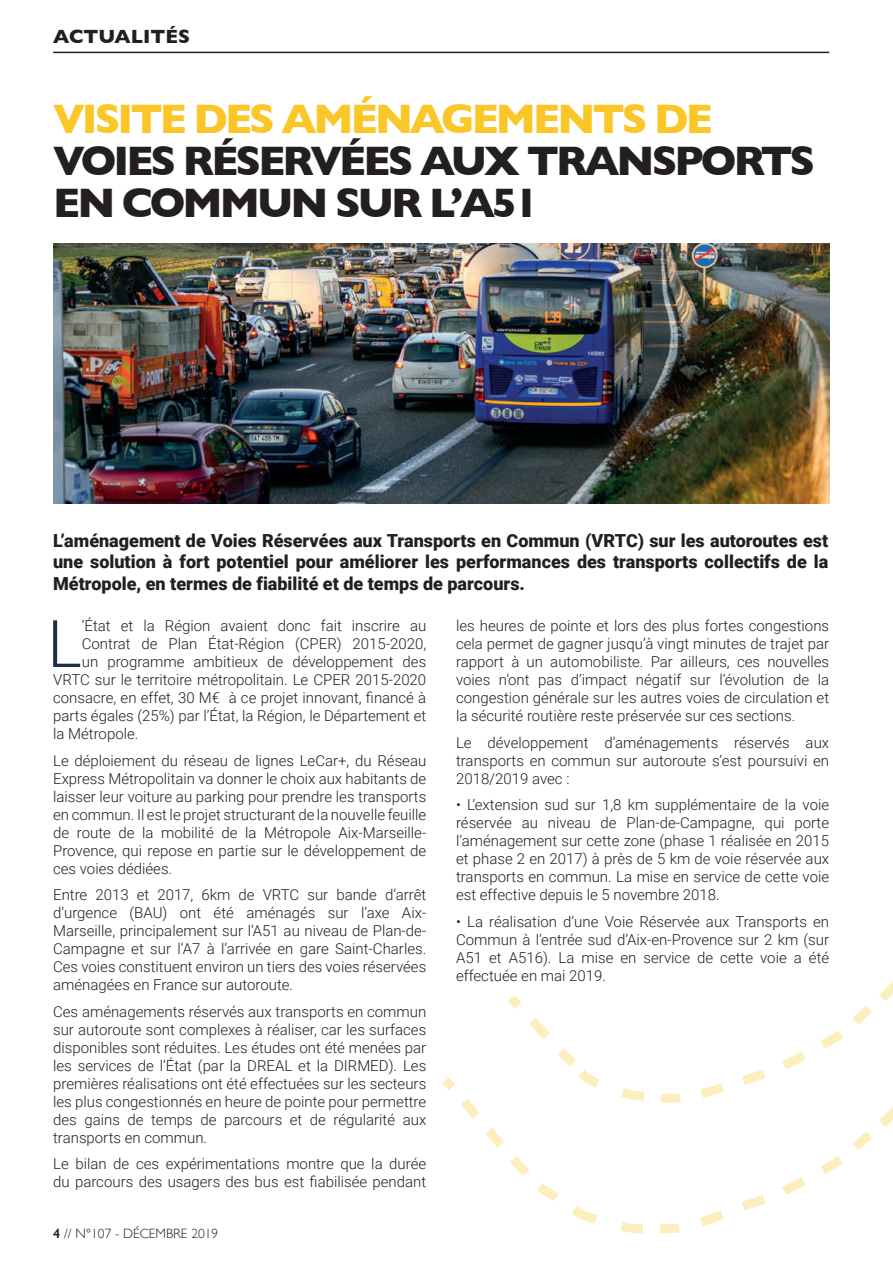
<style>
.page{position:relative;width:893px;height:1263px;background:#fff}
.page>*{position:absolute;margin:0;border:0;box-sizing:border-box;transform-origin:0 0}
.t1{font:300 65.7px "Roboto";color:#1b2e47}
.t2{font:700 42px/42px "Gill Sans";letter-spacing:-.07em;color:#231f20}
.t3{font:700 42px "Gill Sans";letter-spacing:-.07em;color:#fac628}
.t4{font:700 19.5px "Gill Sans";color:#231f20}
.t5{font:900 18px/21.6px "Roboto";color:#231f20;text-align:justify}
.t6{font:300 15px/18px "Roboto";color:#231f20;text-align:justify}
.t7{font:300 13.5px "Gill Sans";color:#231f20}
.s1{font-weight:600}
</style>
<div class="page">
<hr style="left:53px;top:52px;width:776px;height:1px;background:#231f20">
<img style="left:53px;top:243px;width:776px;height:260px">
<svg style="left:442px;top:981px;width:451px;height:253px"></svg>
<h3 class="t4" style="left:53px;top:21px;width:138px">ACTUALITÉS</h3>
<h2 class="t3" style="left:53px;top:86px;width:661px">VISITE DES AMÉNAGEMENTS DE</h2>
<h2 class="t2" style="left:53px;top:139px;width:764px">VOIES RÉSERVÉES AUX TRANSPORTS<br>EN COMMUN SUR L’A51</h2>
<p class="t5" style="left:53px;top:529px;width:777px">L’aménagement de Voies Réservées aux Transports en Commun (VRTC) sur les autoroutes est une solution à fort potentiel pour améliorer les performances des transports collectifs de la Métropole, en termes de fiabilité et de temps de parcours.</p>
<h1 class="t1" style="left:47px;top:598px;width:36px">L</h1>
<p class="t6" style="left:82px;top:616px;width:346px">’État et la Région avaient donc fait inscrire au</p>
<p class="t6" style="left:456px;top:616px;width:375px">les heures de pointe et lors des plus fortes congestions cela permet de gagner jusqu’à vingt minutes de trajet par rapport à un automobiliste. Par ailleurs, ces nouvelles voies n’ont pas d’impact négatif sur l’évolution de la congestion générale sur les autres voies de circulation et la sécurité routière reste préservée sur ces sections.</p>
<p class="t6" style="left:456px;top:733px;width:375px">Le développement d’aménagements réservés aux transports en commun sur autoroute s’est poursuivi en 2018/2019 avec :</p>
<p class="t6" style="left:456px;top:795px;width:375px">• L’extension sud sur 1,8 km supplémentaire de la voie réservée au niveau de Plan-de-Campagne, qui porte l’aménagement sur cette zone (phase 1 réalisée en 2015 et phase 2 en 2017) à près de 5 km de voie réservée aux transports en commun. La mise en service de cette voie est effective depuis le 5 novembre 2018.</p>
<p class="t6" style="left:456px;top:912px;width:375px">• La réalisation d’une Voie Réservée aux Transports en Commun à l’entrée sud d’Aix-en-Provence sur 2 km (sur A51 et A516). La mise en service de cette voie a été effectuée en mai 2019.</p>
<p class="t6" style="left:82px;top:634px;width:346px">Contrat de Plan État-Région (CPER) 2015-2020,</p>
<p class="t6" style="left:82px;top:652px;width:346px">un programme ambitieux de développement des</p>
<p class="t6" style="left:53px;top:670px;width:375px">VRTC sur le territoire métropolitain. Le CPER 2015-2020</p>
<p class="t6" style="left:53px;top:688px;width:375px">consacre, en effet, 30 M€ à ce projet innovant, financé à</p>
<p class="t6" style="left:53px;top:706px;width:375px">parts égales (25%) par l’État, la Région, le Département et</p>
<p class="t6" style="left:53px;top:724px;width:87px">la Métropole.</p>
<p class="t6" style="left:53px;top:751px;width:375px">Le déploiement du réseau de lignes LeCar+, du Réseau Express Métropolitain va donner le choix aux habitants de laisser leur voiture au parking pour prendre les transports en commun. Il est le projet structurant de la nouvelle feuille de route de la mobilité de la Métropole Aix-Marseille-Provence, qui repose en partie sur le développement de ces voies dédiées.</p>
<p class="t6" style="left:53px;top:885px;width:375px">Entre 2013 et 2017, 6km de VRTC sur bande d’arrêt d’urgence (BAU) ont été aménagés sur l’axe Aix-Marseille, principalement sur l’A51 au niveau de Plan-de-Campagne et sur l’A7 à l’arrivée en gare Saint-Charles.<br>Ces voies constituent environ un tiers des voies réservées aménagées en France sur autoroute.</p>
<p class="t6" style="left:53px;top:1002px;width:375px">Ces aménagements réservés aux transports en commun sur autoroute sont complexes à réaliser, car les surfaces disponibles sont réduites. Les études ont été menées par les services de l’État (par la DREAL et la DIRMED). Les premières réalisations ont été effectuées sur les secteurs les plus congestionnés en heure de pointe pour permettre des gains de temps de parcours et de régularité aux transports en commun.</p>
<p class="t6" style="left:53px;top:1154px;width:375px">Le bilan de ces expérimentations montre que la durée du parcours des usagers des bus est fiabilisée pendant</p>
<p class="t7" style="left:53px;top:1223px;width:167px"><span class="s1">4</span> // N°107 - DÉCEMBRE 2019</p>
</div>
